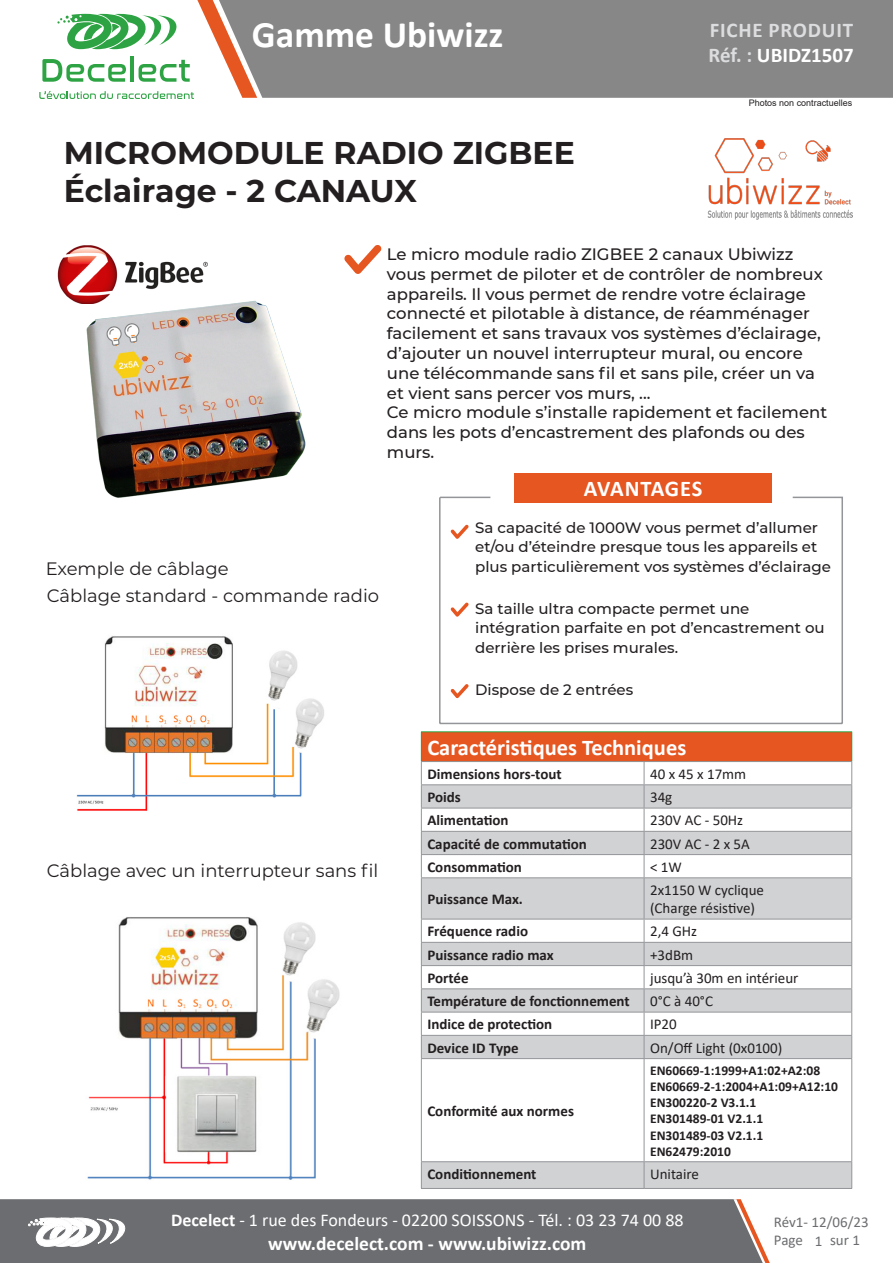
<style>
.page{position:relative;width:893px;height:1263px;background:#fff}
.page>*{position:absolute;margin:0;border:0;box-sizing:border-box;transform-origin:0 0}
.t1{font:700 37.5px "Calibri";color:#fff}
.t2{font:700 31.5px/37.8px "Montserrat";color:#231f20}
.t3{font:700 22.5px "Calibri";color:#fff}
.t4{font:700 22.5px "Calibri";letter-spacing:.03em;color:#fff}
.t5{font:700 21px/25.2px "Calibri";letter-spacing:.015em;color:#dcdddf}
.t6{font:700 19.5px "Calibri";color:#fff}
.t7{font:18px "Montserrat";color:#231f20}
.t8{font:18px "Calibri";color:#fff}
.t9{font:500 16.5px/19.8px "Montserrat";color:#231f20}
.t10{font:500 15px/19.5px "Montserrat";color:#231f20}
.t11{font:700 15px "Calibri";color:#231f20}
.t12{font:15px "Calibri";color:#231f20}
.t13{font:15px/18px "Calibri";color:#6c6d70}
.t14{font:700 13.5px "Calibri";color:#231f20}
.t15{font:9px "Arial";color:#231f20}
.s1{color:#fff}
.s2{font-weight:700}
</style>
<div class="page">
<div style="left:0;top:1199px;width:733px;height:64px;background:#6c6d70"></div>
<svg style="left:28px;top:1218px;width:104px;height:29px"></svg>
<div style="left:257px;top:0;width:636px;height:98px;background:#878787"></div>
<svg style="left:39px;top:0;width:218px;height:99px"></svg>
<svg style="left:733px;top:1199px;width:37px;height:64px"></svg>
<img style="left:707px;top:138px;width:146px;height:82px">
<img style="left:86px;top:301px;width:220px;height:197px">
<svg style="left:344px;top:245px;width:37px;height:29px"></svg>
<div style="left:514px;top:473px;width:258px;height:29px;background:#e65621"></div>
<hr style="left:440px;top:723px;width:402px;height:1px;background:#939598">
<hr style="left:841px;top:497px;width:2px;height:226px;background:#939598">
<hr style="left:439px;top:497px;width:2px;height:226px;background:#939598">
<hr style="left:440px;top:497px;width:50px;height:1px;background:#939598">
<hr style="left:793px;top:497px;width:50px;height:1px;background:#939598">
<svg style="left:450px;top:525px;width:19px;height:14px"></svg>
<svg style="left:450px;top:603px;width:19px;height:14px"></svg>
<svg style="left:450px;top:684px;width:19px;height:14px"></svg>
<div style="left:421px;top:732px;width:431px;height:29px;background:#e65621"></div>
<svg style="left:422px;top:785px;width:429px;height:403px"></svg>
<hr style="left:421px;top:731px;width:223px;height:1px;background:#2da343">
<hr style="left:644px;top:731px;width:208px;height:1px;background:#2da343">
<hr style="left:421px;top:761px;width:223px;height:1px;background:#939598">
<hr style="left:644px;top:761px;width:208px;height:1px;background:#939598">
<hr style="left:421px;top:784px;width:223px;height:1px;background:#939598">
<hr style="left:644px;top:784px;width:208px;height:1px;background:#939598">
<hr style="left:421px;top:808px;width:223px;height:1px;background:#939598">
<hr style="left:644px;top:808px;width:208px;height:1px;background:#939598">
<hr style="left:421px;top:831px;width:223px;height:1px;background:#939598">
<hr style="left:644px;top:831px;width:208px;height:1px;background:#939598">
<hr style="left:421px;top:854px;width:223px;height:1px;background:#939598">
<svg style="left:421px;top:732px;width:1px;height:145px"></svg>
<hr style="left:644px;top:854px;width:208px;height:1px;background:#939598">
<svg style="left:644px;top:762px;width:1px;height:115px"></svg>
<svg style="left:851px;top:732px;width:1px;height:145px"></svg>
<hr style="left:421px;top:877px;width:223px;height:1px;background:#939598">
<hr style="left:421px;top:878px;width:1px;height:41px;background:#939598">
<hr style="left:644px;top:877px;width:208px;height:1px;background:#939598">
<hr style="left:644px;top:878px;width:1px;height:41px;background:#939598">
<hr style="left:851px;top:878px;width:1px;height:41px;background:#939598">
<hr style="left:421px;top:919px;width:223px;height:1px;background:#939598">
<hr style="left:644px;top:919px;width:208px;height:1px;background:#939598">
<hr style="left:421px;top:942px;width:223px;height:1px;background:#939598">
<hr style="left:644px;top:942px;width:208px;height:1px;background:#939598">
<hr style="left:421px;top:965px;width:223px;height:1px;background:#939598">
<hr style="left:644px;top:965px;width:208px;height:1px;background:#939598">
<hr style="left:421px;top:988px;width:223px;height:1px;background:#939598">
<hr style="left:644px;top:988px;width:208px;height:1px;background:#939598">
<hr style="left:421px;top:1012px;width:223px;height:1px;background:#939598">
<hr style="left:644px;top:1012px;width:208px;height:1px;background:#939598">
<hr style="left:421px;top:1035px;width:223px;height:1px;background:#939598">
<svg style="left:421px;top:919px;width:1px;height:139px"></svg>
<hr style="left:644px;top:1035px;width:208px;height:1px;background:#939598">
<svg style="left:644px;top:919px;width:1px;height:139px"></svg>
<svg style="left:851px;top:919px;width:1px;height:139px"></svg>
<hr style="left:421px;top:1058px;width:223px;height:1px;background:#939598">
<hr style="left:421px;top:1059px;width:1px;height:102px;background:#939598">
<hr style="left:644px;top:1058px;width:208px;height:1px;background:#939598">
<hr style="left:644px;top:1059px;width:1px;height:102px;background:#939598">
<hr style="left:851px;top:1059px;width:1px;height:102px;background:#939598">
<hr style="left:421px;top:1161px;width:223px;height:1px;background:#939598">
<svg style="left:421px;top:1162px;width:1px;height:26px"></svg>
<hr style="left:644px;top:1161px;width:208px;height:1px;background:#939598">
<svg style="left:644px;top:1162px;width:1px;height:26px"></svg>
<svg style="left:851px;top:1162px;width:1px;height:26px"></svg>
<hr style="left:421px;top:1188px;width:223px;height:1px;background:#939598">
<hr style="left:644px;top:1188px;width:208px;height:1px;background:#939598">
<img style="left:77px;top:636px;width:247px;height:175px">
<img style="left:87px;top:917px;width:253px;height:263px">
<img style="left:57px;top:245px;width:154px;height:59px">
<h1 class="t1" style="left:252px;top:8px;width:253px">Gamme Ubiwizz</h1>
<p class="t5" style="left:709px;top:17px;width:147px">FICHE PRODUIT<br>Réf. : <span class="s1">UBIDZ1507</span></p>
<h2 class="t2" style="left:64px;top:133px;width:513px">MICROMODULE RADIO ZIGBEE<br>Éclairage - 2 CANAUX</h2>
<p class="t15" style="left:749px;top:96px;width:105px">Photos non contractuelles</p>
<p class="t7" style="left:46px;top:556px;width:185px">Exemple de câblage</p>
<p class="t7" style="left:47px;top:583px;width:334px">Câblage standard - commande radio</p>
<p class="t9" style="left:387px;top:244px;width:437px">Le micro module radio ZIGBEE 2 canaux Ubiwizz vous permet de piloter et de contrôler de nombreux appareils. Il vous permet de rendre votre éclairage connecté et pilotable à distance, de réamménager facilement et sans travaux vos systèmes d’éclairage, d’ajouter un nouvel interrupteur mural, ou encore une télécommande sans fil et sans pile, créer un va et vient sans percer vos murs, ...</p>
<p class="t9" style="left:387px;top:402px;width:442px">Ce micro module s’installe rapidement et facilement dans les pots d’encastrement des plafonds ou des murs.</p>
<p class="t4" style="left:584px;top:473px;width:120px">AVANTAGES</p>
<p class="t10" style="left:475px;top:517px;width:357px">Sa capacité de 1000W vous permet d’allumer et/ou d’éteindre presque tous les appareils et plus particulièrement vos systèmes d’éclairage</p>
<p class="t10" style="left:475px;top:598px;width:351px">Sa taille ultra compacte permet une intégration parfaite en pot d’encastrement ou derrière les prises murales.</p>
<p class="t10" style="left:475px;top:679px;width:160px">Dispose de 2 entrées</p>
<p class="t7" style="left:47px;top:858px;width:333px">Câblage avec un interrupteur sans fil</p>
<p class="t3" style="left:427px;top:731px;width:260px">Caractéristiques Techniques</p>
<p class="t11" style="left:427px;top:763px;width:136px">Dimensions hors-tout</p>
<p class="t12" style="left:650px;top:763px;width:98px">40 x 45 x 17mm</p>
<p class="t11" style="left:427px;top:786px;width:35px">Poids</p>
<p class="t12" style="left:650px;top:787px;width:24px">34g</p>
<p class="t11" style="left:427px;top:810px;width:83px">Alimentation</p>
<p class="t12" style="left:650px;top:810px;width:95px">230V AC - 50Hz</p>
<p class="t11" style="left:427px;top:833px;width:161px">Capacité de commutation</p>
<p class="t12" style="left:650px;top:833px;width:101px">230V AC - 2 x 5A</p>
<p class="t11" style="left:427px;top:856px;width:96px">Consommation</p>
<p class="t12" style="left:650px;top:856px;width:33px">&lt; 1W</p>
<p class="t11" style="left:427px;top:888px;width:97px">Puissance Max.</p>
<p class="t12" style="left:650px;top:880px;width:116px">2x1150 W cyclique</p>
<p class="t12" style="left:650px;top:898px;width:106px">(Charge résistive)</p>
<p class="t11" style="left:427px;top:921px;width:102px">Fréquence radio</p>
<p class="t12" style="left:650px;top:921px;width:49px">2,4 GHz</p>
<p class="t11" style="left:427px;top:944px;width:128px">Puissance radio max</p>
<p class="t12" style="left:650px;top:944px;width:45px">+3dBm</p>
<p class="t11" style="left:427px;top:967px;width:43px">Portée</p>
<p class="t12" style="left:650px;top:967px;width:150px">jusqu’à 30m en intérieur</p>
<p class="t11" style="left:427px;top:990px;width:204px">Température de fonctionnement</p>
<p class="t12" style="left:650px;top:991px;width:64px">0°C à 40°C</p>
<p class="t11" style="left:427px;top:1014px;width:126px">Indice de protection</p>
<p class="t12" style="left:650px;top:1014px;width:28px">IP20</p>
<p class="t11" style="left:427px;top:1037px;width:93px">Device ID Type</p>
<p class="t12" style="left:650px;top:1037px;width:134px">On/Off Light (0x0100)</p>
<p class="t11" style="left:427px;top:1100px;width:148px">Conformité aux normes</p>
<p class="t14" style="left:650px;top:1061px;width:172px">EN60669-1:1999+A1:02+A2:08</p>
<p class="t14" style="left:650px;top:1077px;width:189px">EN60669-2-1:2004+A1:09+A12:10</p>
<p class="t14" style="left:650px;top:1093px;width:108px">EN300220-2 V3.1.1</p>
<p class="t14" style="left:650px;top:1109px;width:115px">EN301489-01 V2.1.1</p>
<p class="t14" style="left:650px;top:1125px;width:115px">EN301489-03 V2.1.1</p>
<p class="t14" style="left:650px;top:1142px;width:82px">EN62479:2010</p>
<p class="t11" style="left:427px;top:1163px;width:111px">Conditionnement</p>
<p class="t12" style="left:650px;top:1163px;width:50px">Unitaire</p>
<p class="t8" style="left:171px;top:1208px;width:514px"><span class="s2">Decelect</span> - 1 rue des Fondeurs - 02200 SOISSONS - Tél. : 03 23 74 00 88</p>
<p class="t6" style="left:268px;top:1229px;width:320px">www.decelect.com - www.ubiwizz.com</p>
<p class="t13" style="left:774px;top:1213px;width:96px">Rév1- 12/06/23<br>Page</p>
<p class="t13" style="left:830px;top:1231px;width:31px">sur 1</p>
<p class="t13" style="left:815px;top:1231px;width:9px">1</p>
</div>
